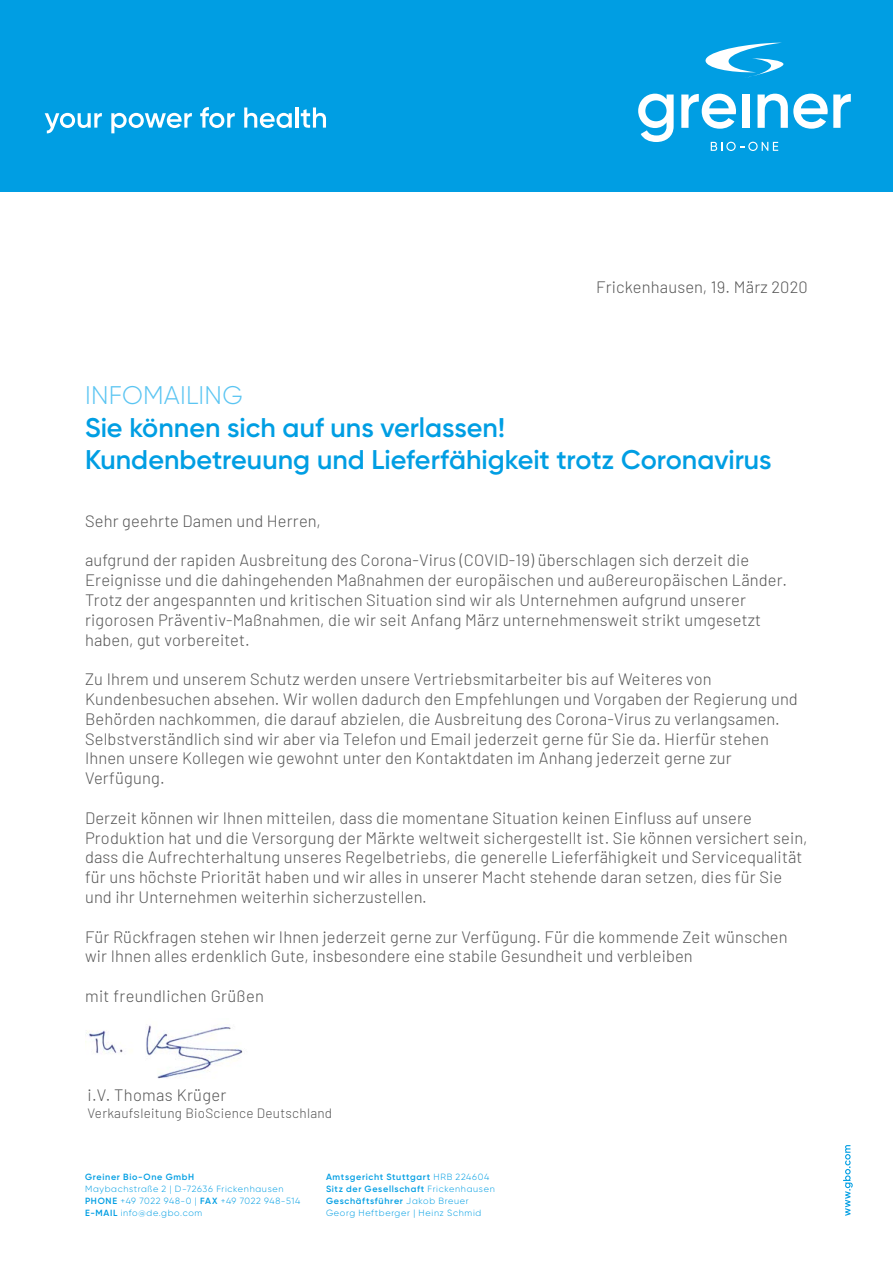
<style>
.page{position:relative;width:893px;height:1263px;background:#fff}
.page>*{position:absolute;margin:0;border:0;box-sizing:border-box;transform-origin:0 0}
.t1{font:600 27px/32.4px "Gilroy";color:#009ee3}
.t2{font:300 25.5px "Gilroy";letter-spacing:.01em;color:#5bc5f2}
.t3{font:300 16.5px/19.8px "Barlow";letter-spacing:.01em;color:#565656}
.t4{font:300 13.5px "Barlow";letter-spacing:.02em;color:#565656}
.t5{font:300 9px/12px "Gilroy";letter-spacing:.075em;color:#009ee3}
.t6{font:600 9px "Gilroy";letter-spacing:.08em;color:#009ee3}
.s1{font-weight:600}
</style>
<div class="page">
<div style="left:0;top:0;width:893px;height:191px;background:#009ee3"></div>
<svg style="left:45px;top:113px;width:57px;height:21px"></svg>
<svg style="left:111px;top:113px;width:81px;height:20px"></svg>
<svg style="left:200px;top:107px;width:35px;height:21px"></svg>
<svg style="left:244px;top:107px;width:48px;height:21px"></svg>
<hr style="left:295px;top:107px;width:3px;height:21px;background:#fff">
<svg style="left:301px;top:107px;width:25px;height:21px"></svg>
<svg style="left:843px;top:1145px;width:10px;height:71px"></svg>
<svg style="left:711px;top:142px;width:67px;height:9px"></svg>
<svg style="left:705px;top:43px;width:78px;height:35px"></svg>
<svg style="left:638px;top:94px;width:36px;height:48px"></svg>
<svg style="left:681px;top:94px;width:55px;height:35px"></svg>
<div style="left:742px;top:95px;width:7px;height:33px;background:#fff"></div>
<svg style="left:757px;top:94px;width:94px;height:35px"></svg>
<img style="left:85px;top:1025px;width:158px;height:54px">
<p class="t3" style="left:596px;top:276px;width:213px">Frickenhausen, 19. März 2020</p>
<h2 class="t2" style="left:85px;top:380px;width:159px">INFOMAILING</h2>
<h1 class="t1" style="left:85px;top:411px;width:688px">Sie können sich auf uns verlassen!<br>Kundenbetreuung und Lieferfähigkeit trotz Coronavirus</h1>
<p class="t3" style="left:85px;top:510px;width:237px">Sehr geehrte Damen und Herren,</p>
<p class="t3" style="left:85px;top:549px;width:703px">aufgrund der rapiden Ausbreitung des Corona-Virus (COVID-19) überschlagen sich derzeit die Ereignisse und die dahingehenden Maßnahmen der europäischen und außereuropäischen Länder.<br>Trotz der angespannten und kritischen Situation sind wir als Unternehmen aufgrund unserer rigorosen Präventiv-Maßnahmen, die wir seit Anfang März unternehmensweit strikt umgesetzt haben, gut vorbereitet.</p>
<p class="t3" style="left:85px;top:668px;width:714px">Zu Ihrem und unserem Schutz werden unsere Vertriebsmitarbeiter bis auf Weiteres von Kundenbesuchen absehen. Wir wollen dadurch den Empfehlungen und Vorgaben der Regierung und Behörden nachkommen, die darauf abzielen, die Ausbreitung des Corona-Virus zu verlangsamen.<br>Selbstverständlich sind wir aber via Telefon und Email jederzeit gerne für Sie da. Hierfür stehen Ihnen unsere Kollegen wie gewohnt unter den Kontaktdaten im Anhang jederzeit gerne zur Verfügung.</p>
<p class="t3" style="left:85px;top:807px;width:724px">Derzeit können wir Ihnen mitteilen, dass die momentane Situation keinen Einfluss auf unsere Produktion hat und die Versorgung der Märkte weltweit sichergestellt ist. Sie können versichert sein, dass die Aufrechterhaltung unseres Regelbetriebs, die generelle Lieferfähigkeit und Servicequalität für uns höchste Priorität haben und wir alles in unserer Macht stehende daran setzen, dies für Sie und ihr Unternehmen weiterhin sicherzustellen.</p>
<p class="t3" style="left:85px;top:925px;width:704px">Für Rückfragen stehen wir Ihnen jederzeit gerne zur Verfügung. Für die kommende Zeit wünschen wir Ihnen alles erdenklich Gute, insbesondere eine stabile Gesundheit und verbleiben</p>
<p class="t3" style="left:85px;top:985px;width:180px">mit freundlichen Grüßen</p>
<p class="t3" style="left:87px;top:1084px;width:141px">i.V. Thomas Krüger</p>
<p class="t4" style="left:87px;top:1103px;width:246px">Verkaufsleitung BioScience Deutschland</p>
<p class="t6" style="left:85px;top:1171px;width:111px">Greiner Bio-One GmbH</p>
<p class="t5" style="left:85px;top:1183px;width:217px">Maybachstraße 2 | D-72636 Frickenhausen<br><span class="s1">PHONE</span> +49 7022 948-0 | <span class="s1">FAX</span> +49 7022 948-514<br><span class="s1">E-MAIL</span> info@de.gbo.com</p>
<p class="t5" style="left:326px;top:1171px;width:170px"><span class="s1">Amtsgericht Stuttgart</span> HRB 224604<br><span class="s1">Sitz der Gesellschaft</span> Frickenhausen <span class="s1">Geschäftsführer</span> Jakob Breuer Georg Heftberger | Heinz Schmid</p>
</div>
